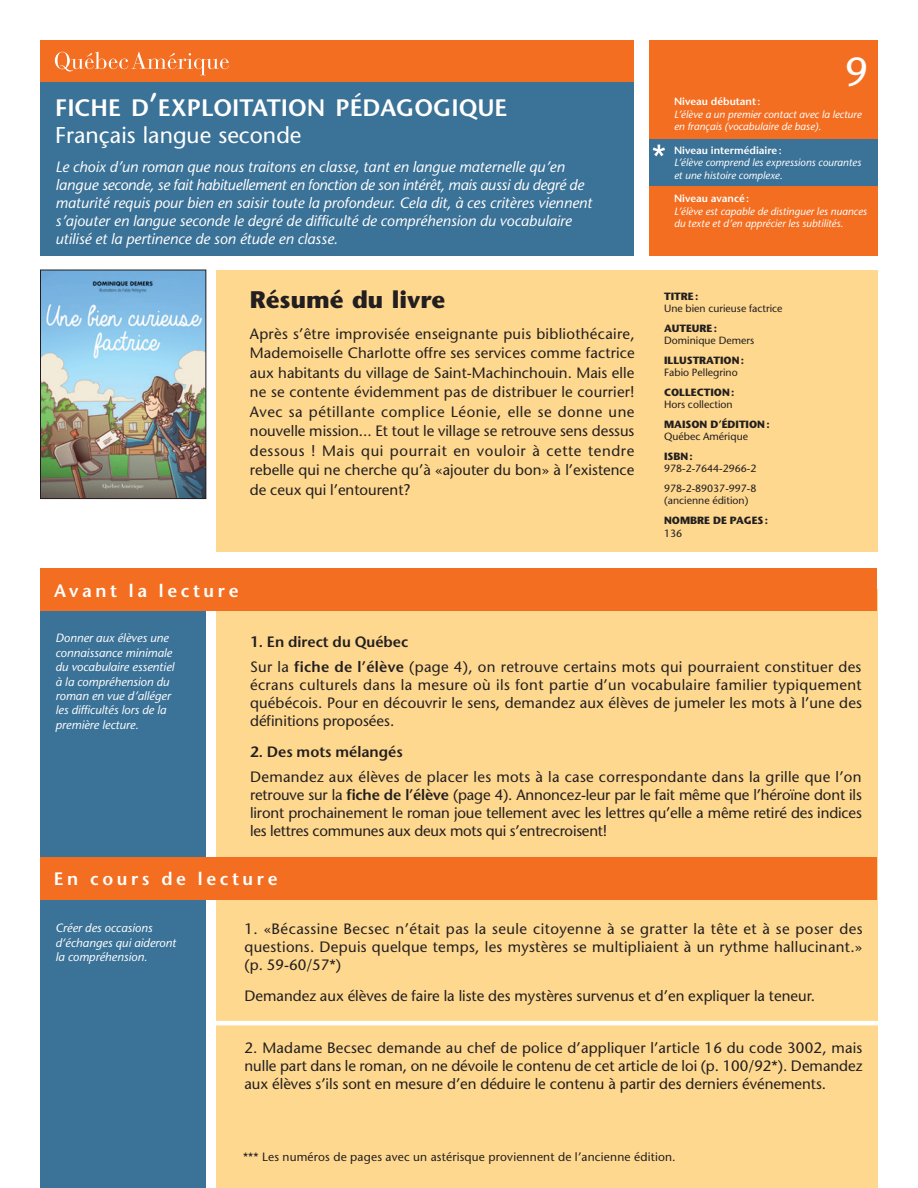
<style>
.page{position:relative;width:918px;height:1188px;background:#fff}
.page>*{position:absolute;margin:0;border:0;box-sizing:border-box;transform-origin:0 0}
.t1{font:40.5px "Stone Sans";color:#fff}
.Resume_titreNew{font:700 24px "Stone Sans";color:#231f20}
.t2{font:600 23.85px "Stone Sans";color:#fff}
.t3{font:22.8px "Stone Sans";color:#fff}
.sectionNEW{font:600 18px "Stone Sans";letter-spacing:.2em;color:#fff}
.TexteActiviteNew_Esp{font:15px/18px "Stone Sans";color:#231f20;text-align:justify}
.ResumeNEW{font:15px/19.5px "Stone Sans";color:#231f20;text-align:justify}
.t4{font:italic 15px/18px "Stone Sans";color:#fff}
.TexteActiviteNew_lig{font:15px "Stone Sans";color:#231f20}
.TexteActivites_SousT{font:600 15px "Stone Sans";color:#231f20}
.TexteExplicationNEW{font:italic 12px/14.4px "Stone Sans";color:#fff}
.NotePage{font:12px "Stone Sans";letter-spacing:.015em;color:#231f20}
.t5{font:italic 10.5px/12.6px "Stone Sans";color:#fff}
.SpecsNew{font:10.5px/12px "Stone Sans";color:#231f20}
.TitreSpecNew{font:700 10.5px "Stone Sans";color:#231f20}
.s1{font-size:31.65px}
.s2{font-weight:600;font-style:normal}
.s3{font-weight:600}
</style>
<div class="page">
<div style="left:40px;top:600px;width:166px;height:588px;background:#3b7297"></div>
<div style="left:216px;top:590px;width:662px;height:598px;background:#fed88f"></div>
<hr style="left:214px;top:1021px;width:675px;height:4px;background:#fff">
<div style="left:40px;top:40px;width:594px;height:216px;background:#3b7297"></div>
<div style="left:40px;top:40px;width:594px;height:42px;background:#f36e21"></div>
<div style="left:649px;top:40px;width:229px;height:216px;background:#f36e21"></div>
<div style="left:649px;top:139px;width:229px;height:46px;background:#3b7297"></div>
<svg style="left:653px;top:145px;width:12px;height:11px"></svg>
<svg style="left:55px;top:51px;width:174px;height:24px"></svg>
<img style="left:42px;top:272px;width:162px;height:225px">
<div style="left:40px;top:270px;width:166px;height:229px;border:1px solid #231f20"></div>
<div style="left:216px;top:270px;width:661px;height:282px;background:#fed88f"></div>
<div style="left:40px;top:569px;width:838px;height:42px;background:#f36e21"></div>
<div style="left:40px;top:857px;width:837px;height:43px;background:#f36e21"></div>
<p class="t2" style="left:55px;top:93px;width:454px">FICHE D<span class="s1">’</span>EXPLOITATION PÉDAGOGIQUE</p>
<p class="t3" style="left:55px;top:121px;width:248px">Français langue seconde</p>
<p class="t4" style="left:56px;top:158px;width:538px">Le choix d’un roman que nous traitons en classe, tant en langue maternelle qu’en langue seconde, se fait habituellement en fonction de son intérêt, mais aussi du degré de maturité requis pour bien en saisir toute la profondeur. Cela dit, à ces critères viennent s’ajouter en langue seconde le degré de difficulté de compréhension du vocabulaire utilisé et la pertinence de son étude en classe.</p>
<p class="Resume_titreNew" style="left:250px;top:286px;width:197px">Résumé du livre</p>
<p class="ResumeNEW" style="left:250px;top:324px;width:386px">Après s’être improvisée enseignante puis bibliothécaire, Mademoiselle Charlotte offre ses services comme factrice aux habitants du village de Saint-Machinchouin. Mais elle ne se contente évidemment pas de distribuer le courrier!<br>Avec sa pétillante complice Léonie, elle se donne une nouvelle mission... Et tout le village se retrouve sens dessus dessous ! Mais qui pourrait en vouloir à cette tendre rebelle qui ne cherche qu’à «ajouter du bon» à l’existence de ceux qui l’entourent?</p>
<p class="sectionNEW" style="left:54px;top:580px;width:186px">Avant la lecture</p>
<p class="t1" style="left:845px;top:47px;width:25px">9</p>
<p class="t5" style="left:674px;top:95px;width:189px"><span class="s2">Niveau débutant:<br></span>L’élève a un premier contact avec la lecture en français (vocabulaire de base).</p>
<p class="t5" style="left:674px;top:144px;width:189px"><span class="s2">Niveau intermédiaire:<br></span>L’élève comprend les expressions courantes et une histoire complexe.</p>
<p class="t5" style="left:674px;top:192px;width:194px"><span class="s2">Niveau avancé:<br></span>L’élève est capable de distinguer les nuances du texte et d’en apprécier les subtilités.</p>
<p class="TitreSpecNew" style="left:664px;top:290px;width:36px">TITRE:</p>
<p class="SpecsNew" style="left:664px;top:302px;width:120px">Une bien curieuse factrice</p>
<p class="TitreSpecNew" style="left:664px;top:322px;width:54px">AUTEURE:</p>
<p class="SpecsNew" style="left:664px;top:334px;width:92px">Dominique Demers</p>
<p class="TitreSpecNew" style="left:664px;top:354px;width:82px">ILLUSTRATION:</p>
<p class="SpecsNew" style="left:664px;top:366px;width:75px">Fabio Pellegrino</p>
<p class="TitreSpecNew" style="left:664px;top:386px;width:72px">COLLECTION:</p>
<p class="SpecsNew" style="left:664px;top:398px;width:70px">Hors collection</p>
<p class="TitreSpecNew" style="left:664px;top:418px;width:107px">MAISON D’ÉDITION:</p>
<p class="SpecsNew" style="left:664px;top:430px;width:85px">Québec Amérique</p>
<p class="TitreSpecNew" style="left:664px;top:450px;width:30px">ISBN:</p>
<p class="SpecsNew" style="left:664px;top:462px;width:94px">978-2-7644-2966-2</p>
<p class="SpecsNew" style="left:664px;top:482px;width:94px">978-2-89037-997-8 (ancienne édition)</p>
<p class="TitreSpecNew" style="left:664px;top:514px;width:105px">NOMBRE DE PAGES:</p>
<p class="SpecsNew" style="left:664px;top:527px;width:20px">136</p>
<p class="TexteExplicationNEW" style="left:55px;top:631px;width:120px">Donner aux élèves une connaissance minimale du vocabulaire essentiel à la compréhension du roman en vue d’alléger les difficultés lors de la première lecture.</p>
<p class="TexteActivites_SousT" style="left:250px;top:632px;width:160px">1. En direct du Québec</p>
<p class="TexteActiviteNew_Esp" style="left:250px;top:657px;width:613px">Sur la <span class="s3">fiche de l’élève</span> (page 4), on retrouve certains mots qui pourraient constituer des écrans culturels dans la mesure où ils font partie d’un vocabulaire familier typiquement québécois. Pour en découvrir le sens, demandez aux élèves de jumeler les mots à l’une des définitions proposées.</p>
<p class="TexteActivites_SousT" style="left:250px;top:742px;width:154px">2. Des mots mélangés</p>
<p class="TexteActiviteNew_Esp" style="left:250px;top:767px;width:613px">Demandez aux élèves de placer les mots à la case correspondante dans la grille que l’on retrouve sur la <span class="s3">fiche de l’élève</span> (page 4). Annoncez-leur par le fait même que l’héroïne dont ils liront prochainement le roman joue tellement avec les lettres qu’elle a même retiré des indices les lettres communes aux deux mots qui s’entrecroisent!</p>
<p class="sectionNEW" style="left:54px;top:868px;width:225px">En cours de lecture</p>
<p class="TexteExplicationNEW" style="left:55px;top:921px;width:122px">Créer des occasions d‘échanges qui aideront la compréhension.</p>
<p class="TexteActiviteNew_Esp" style="left:244px;top:919px;width:620px">1. «Bécassine Becsec n’était pas la seule citoyenne à se gratter la tête et à se poser des questions. Depuis quelque temps, les mystères se multipliaient à un rythme hallucinant.» (p. 59-60/57*)</p>
<p class="TexteActiviteNew_lig" style="left:244px;top:987px;width:572px">Demandez aux élèves de faire la liste des mystères survenus et d’en expliquer la teneur.</p>
<p class="TexteActiviteNew_Esp" style="left:244px;top:1039px;width:620px">2. Madame Becsec demande au chef de police d’appliquer l’article 16 du code 3002, mais nulle part dans le roman, on ne dévoile le contenu de cet article de loi (p. 100/92*). Demandez aux élèves s’ils sont en mesure d’en déduire le contenu à partir des derniers événements.</p>
<p class="NotePage" style="left:243px;top:1149px;width:434px">*** Les numéros de pages avec un astérisque proviennent de l’ancienne édition.</p>
</div>
